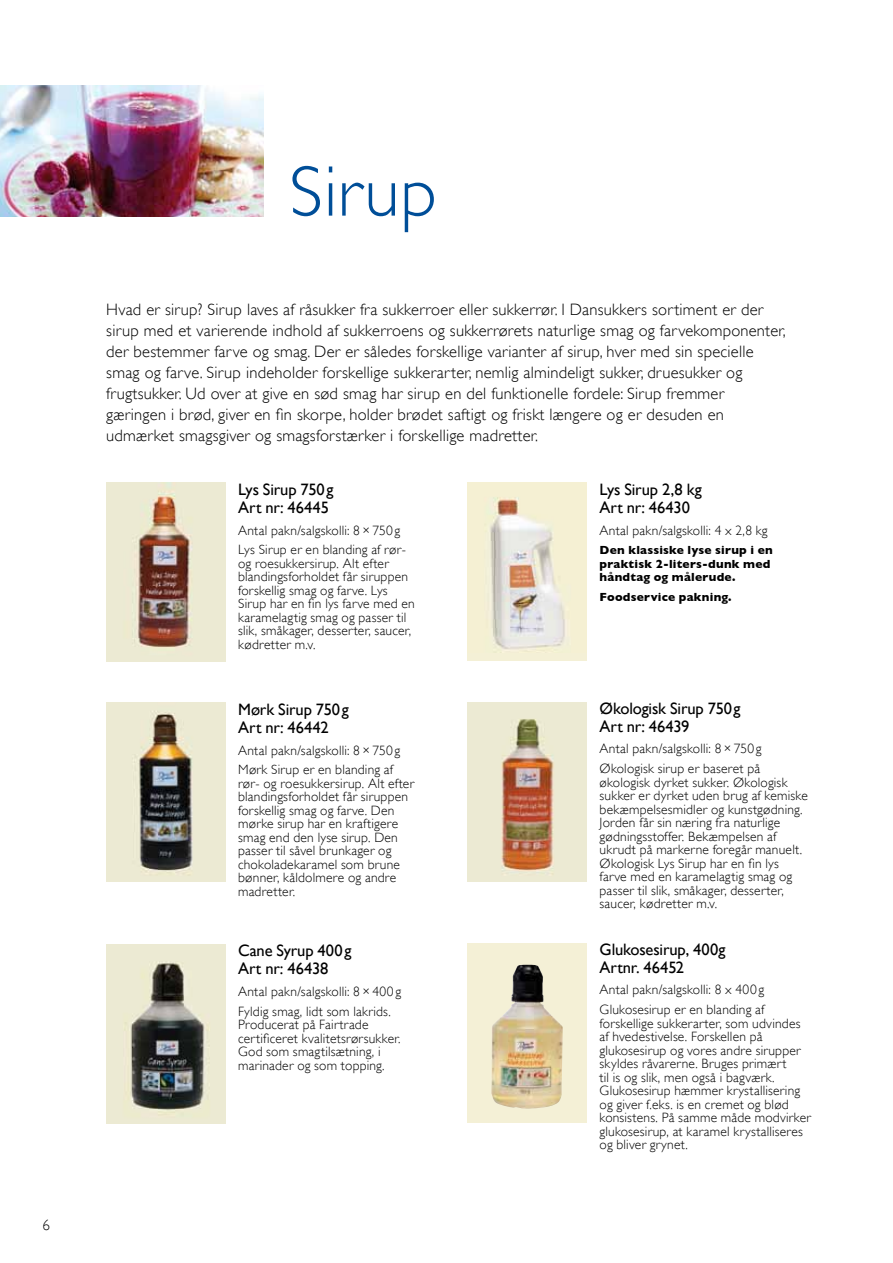
<style>
.page{position:relative;width:893px;height:1263px;background:#fff}
.page>*{position:absolute;margin:0;border:0;box-sizing:border-box;transform-origin:0 0}
.t1{font:300 72px "Gill Sans";letter-spacing:.01em;color:#004e98}
.t2{font:300 16.5px/21px "Gill Sans";letter-spacing:.015em;color:#000}
.t3{font:16.5px/18px "Gill Sans";letter-spacing:-.005em;color:#000}
.t4{font:300 15px "Gill Sans";color:#000}
.t5{font:300 13.5px/13.5px "Gill Sans";letter-spacing:.015em;color:#000}
.t6{font:700 12px/13.5px "Gill Sans";letter-spacing:.02em;color:#000}
</style>
<div class="page">
<img style="left:106px;top:482px;width:119px;height:179px">
<img style="left:106px;top:702px;width:119px;height:179px">
<img style="left:468px;top:482px;width:119px;height:170px">
<img style="left:0;top:85px;width:264px;height:132px">
<img style="left:468px;top:703px;width:119px;height:178px">
<img style="left:106px;top:945px;width:119px;height:178px">
<img style="left:491px;top:964px;width:72px;height:144px">
<p class="t4" style="left:43px;top:1216px;width:9px">6</p>
<h1 class="t1" style="left:289px;top:150px;width:149px">Sirup</h1>
<p class="t2" style="left:106px;top:299px;width:681px">Hvad er sirup? Sirup laves af råsukker fra sukkerroer eller sukkerrør. I Dansukkers sortiment er der sirup med et varierende indhold af sukkerroens og sukkerrørets naturlige smag og farvekomponenter, der bestemmer farve og smag. Der er således forskellige varianter af sirup, hver med sin specielle smag og farve. Sirup indeholder forskellige sukkerarter, nemlig almindeligt sukker, druesukker og frugtsukker. Ud over at give en sød smag har sirup en del funktionelle fordele: Sirup fremmer gæringen i brød, giver en fin skorpe, holder brødet saftigt og friskt længere og er desuden en udmærket smagsgiver og smagsforstærker i forskellige madretter.</p>
<p class="t3" style="left:238px;top:480px;width:97px">Lys Sirup 750g<br>Art nr: 46445</p>
<p class="t5" style="left:238px;top:520px;width:169px;line-height:19.8px">Antal pakn/salgskolli: 8×750g<br>Lys Sirup er en blanding af rør-</p>
<p class="t5" style="left:238px;top:557px;width:178px">og roesukkersirup. Alt efter blandingsforholdet får siruppen forskellig smag og farve. Lys<br>Sirup har en fin lys farve med en karamelagtig smag og passer til slik, småkager, desserter, saucer, kødretter m.v.</p>
<p class="t3" style="left:238px;top:700px;width:112px">Mørk Sirup 750g<br>Art nr: 46442</p>
<p class="t5" style="left:238px;top:740px;width:164px;line-height:19.8px">Antal pakn/salgskolli: 8×750g<br>Mørk Sirup er en blanding af</p>
<p class="t5" style="left:238px;top:777px;width:178px">rør- og roesukkersirup. Alt efter blandingsforholdet får siruppen forskellig smag og farve. Den mørke sirup har en kraftigere smag end den lyse sirup. Den passer til såvel brunkager og chokoladekaramel som brune bønner, kåldolmere og andre madretter.</p>
<p class="t3" style="left:238px;top:942px;width:115px">Cane Syrup 400g<br>Art nr: 46438</p>
<p class="t5" style="left:238px;top:981px;width:164px;line-height:19.8px">Antal pakn/salgskolli: 8×400g<br>Fyldig smag, lidt som lakrids.</p>
<p class="t5" style="left:238px;top:1018px;width:164px">Producerat på Fairtrade certificeret kvalitetsrørsukker.<br>God som smagtilsætning, i marinader og som topping.</p>
<p class="t3" style="left:600px;top:480px;width:104px">Lys Sirup 2,8 kg<br>Art nr: 46430</p>
<p class="t5" style="left:600px;top:523px;width:170px">Antal pakn/salgskolli: 4 x 2,8 kg</p>
<p class="t6" style="left:600px;top:543px;width:175px">Den klassiske lyse sirup i en praktisk 2-liters-dunk med håndtag og målerude.</p>
<p class="t6" style="left:600px;top:590px;width:134px">Foodservice pakning.</p>
<p class="t3" style="left:600px;top:699px;width:143px">Økologisk Sirup 750g<br>Art nr: 46439</p>
<p class="t5" style="left:600px;top:739px;width:164px;line-height:19.8px">Antal pakn/salgskolli: 8×750g<br>Økologisk sirup er baseret på</p>
<p class="t5" style="left:600px;top:775px;width:210px">økologisk dyrket sukker. Økologisk sukker er dyrket uden brug af kemiske bekæmpelsesmidler og kunstgødning.<br>Jorden får sin næring fra naturlige gødningsstoffer. Bekæmpelsen af ukrudt på markerne foregår manuelt.<br>Økologisk Lys Sirup har en fin lys farve med en karamelagtig smag og passer til slik, småkager, desserter, saucer, kødretter m.v.</p>
<p class="t3" style="left:600px;top:940px;width:127px">Glukosesirup, 400g<br>Artnr. 46452</p>
<p class="t5" style="left:600px;top:980px;width:166px;line-height:19.8px">Antal pakn/salgskolli: 8 x 400g<br>Glukosesirup er en blanding af</p>
<p class="t5" style="left:600px;top:1016px;width:213px">forskellige sukkerarter, som udvindes af hvedestivelse. Forskellen på glukosesirup og vores andre sirupper skyldes råvarerne. Bruges primært<br>til is og slik, men også i bagværk.<br>Glukosesirup hæmmer krystallisering og giver f.eks. is en cremet og blød konsistens. På samme måde modvirker glukosesirup, at karamel krystalliseres og bliver grynet.</p>
</div>
